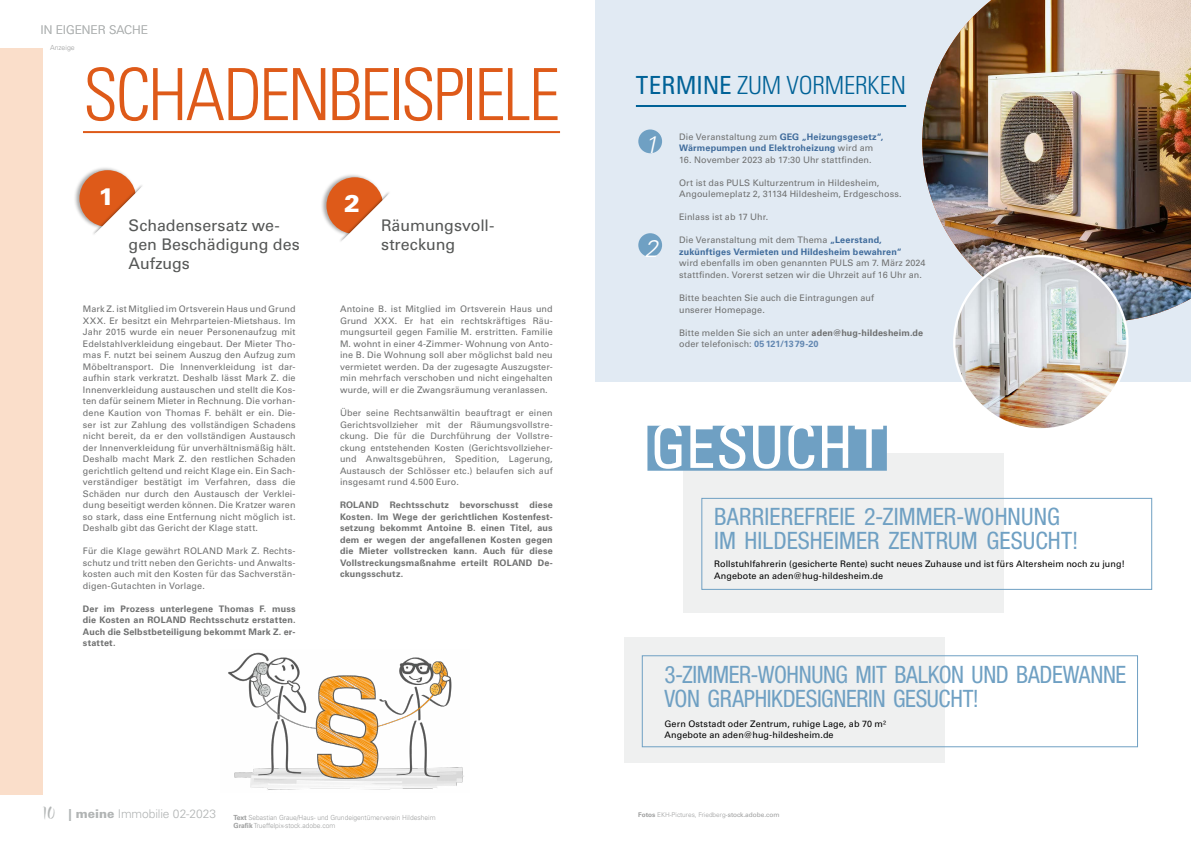
<style>
.page{position:relative;width:1191px;height:842px;background:#fff}
.page>*{position:absolute;margin:0;border:0;box-sizing:border-box;transform-origin:0 0}
.t1{font:300 condensed 72px "Univers LT Std";letter-spacing:-.04em;color:#de5a19}
.t2{font:condensed 60px "Univers LT Std";letter-spacing:-.01em;color:#fff}
.t3{font:300 condensed 25px "Univers LT Std";letter-spacing:-.01em;color:#006297}
.t4{font:condensed 24px/24px "Helvetica Neue LT Std";color:#6fa0c3}
.t5{font:900 24px "Univers LT Std";color:#fff}
.t6{font:italic 300 24px "Univers LT Std";color:#fff}
.t7{font:16px/19px "Univers LT Std";letter-spacing:-.005em;color:#555756}
.t8{font:300 12px "Univers LT Std";letter-spacing:-.005em;color:#b1b4b4}
.t9{font:9px/11.5px "Univers LT Std";letter-spacing:.015em;color:#6f7070;text-align:justify}
.t10{font:700 9px/11.5px "Univers LT Std";letter-spacing:.02em;color:#6f7070;text-align:justify}
.t11{font:9px/12px "Univers LT Std";letter-spacing:.015em;color:#000}
.t12{font:700 9px/11.5px "Univers LT Std";letter-spacing:.015em;color:#406c9c}
.t13{font:300 7px/8.4px "Univers LT Std";color:#9d9e9e;scale:.95 1}
.t14{font:300 7px "Univers LT Std";color:#9d9e9e}
.t15{font:300 6.5px "Univers LT Std";color:#9d9e9e}
.s1{font-family:"Bette ITC Std";font-weight:400;font-size:20px}
.s2{font-weight:900}
.s3{font-weight:700}
.s4{font-weight:400}
.s5{font-weight:400;color:#6f7070}
.s6{font-weight:700;color:#6287b1}
</style>
<div class="page">
<div style="left:0;top:48px;width:43px;height:746px;background:#fadeca"></div>
<div style="left:683px;top:453px;width:321px;height:160px;background:#eff0f0"></div>
<div style="left:624px;top:638px;width:320px;height:125px;background:#eff0f0"></div>
<div style="left:642px;top:655px;width:496px;height:92px;border:1px solid #6fa0c3"></div>
<div style="left:74px;top:166px;width:64px;height:64px;background:#000;opacity:.35"></div>
<div style="left:79px;top:170px;width:57px;height:57px;background:#de5a19;border-radius:50%"></div>
<div style="left:91px;top:183px;width:53px;height:53px;background:#000;opacity:.33"></div>
<svg style="left:94px;top:182px;width:50px;height:54px"></svg>
<div style="left:320px;top:173px;width:65px;height:64px;background:#000;opacity:.35"></div>
<div style="left:326px;top:177px;width:57px;height:57px;background:#de5a19;border-radius:50%"></div>
<svg style="left:337px;top:189px;width:52px;height:52px"></svg>
<img style="left:228px;top:652px;width:236px;height:138px">
<hr style="left:83px;top:131px;width:477px;height:2px;background:#de5a19">
<div style="left:595px;top:0;width:596px;height:381px;background:#e1eaf3"></div>
<hr style="left:636px;top:105px;width:270px;height:2px;background:#006297">
<div style="left:638px;top:129px;width:24px;height:24px;background:#6fa0c3;border-radius:50%"></div>
<div style="left:638px;top:233px;width:24px;height:24px;background:#6fa0c3;border-radius:50%"></div>
<img style="left:922px;top:0;width:269px;height:322px">
<img style="left:954px;top:256px;width:173px;height:173px;border-radius:87px">
<div style="left:647px;top:426px;width:240px;height:45px;background:#6fa0c3"></div>
<div style="left:701px;top:498px;width:451px;height:92px;border:1px solid #6fa0c3"></div>
<h3 class="t8" style="left:40px;top:22px;width:109px">IN EIGENER SACHE</h3>
<p class="t14" style="left:50px;top:43px;width:26px">Anzeige</p>
<h1 class="t1" style="left:83px;top:51px;width:478px">SCHADENBEISPIELE</h1>
<h3 class="t5" style="left:98px;top:181px;width:18px">1</h3>
<h3 class="t5" style="left:344px;top:188px;width:18px">2</h3>
<h3 class="t7" style="left:129px;top:216px;width:172px">Schadensersatz we&shy;gen Beschädigung des<br>Aufzugs</h3>
<h3 class="t7" style="left:381px;top:216px;width:115px">Räumungsvoll&shy;streckung</h3>
<p class="t9" style="left:83px;top:304px;width:214px">Mark Z. ist Mitglied im Ortsverein Haus und Grund XXX. Er besitzt ein Mehrparteien-Mietshaus. Im Jahr 2015 wurde ein neuer Personenaufzug mit Edelstahlverkleidung eingebaut. Der Mieter Tho&shy;mas F. nutzt bei seinem Auszug den Aufzug zum Möbeltransport. Die Innenverkleidung ist dar&shy;aufhin stark verkratzt. Deshalb lässt Mark Z. die Innenverkleidung austauschen und stellt die Kos&shy;ten dafür seinem Mieter in Rechnung. Die vorhan&shy;dene Kaution von Thomas F. behält er ein. Die&shy;ser ist zur Zahlung des vollständigen Schadens nicht bereit, da er den vollständigen Austausch der Innenverkleidung für unverhältnismäßig hält.<br>Deshalb macht Mark Z. den restlichen Schaden gerichtlich geltend und reicht Klage ein. Ein Sach&shy;verständiger bestätigt im Verfahren, dass die Schäden nur durch den Austausch der Verklei&shy;dung beseitigt werden können. Die Kratzer waren so stark, dass eine Entfernung nicht möglich ist.<br>Deshalb gibt das Gericht der Klage statt.</p>
<p class="t9" style="left:83px;top:545px;width:214px">Für die Klage gewährt ROLAND Mark Z. Rechts&shy;schutz und tritt neben den Gerichts- und Anwalts&shy;kosten auch mit den Kosten für das Sachverstän&shy;digen-Gutachten in Vorlage.</p>
<p class="t10" style="left:83px;top:603px;width:214px">Der im Prozess unterlegene Thomas F. muss die Kosten an ROLAND Rechtsschutz erstatten.<br>Auch die Selbstbeteiligung bekommt Mark Z. er&shy;stattet.</p>
<p class="t9" style="left:340px;top:304px;width:214px">Antoine B. ist Mitglied im Ortsverein Haus und Grund XXX. Er hat ein rechtskräftiges Räu&shy;mungsurteil gegen Familie M. erstritten. Familie M. wohnt in einer 4-Zimmer- Wohnung von Anto&shy;ine B. Die Wohnung soll aber möglichst bald neu vermietet werden. Da der zugesagte Auszugster&shy;min mehrfach verschoben und nicht eingehalten wurde, will er die Zwangsräumung veranlassen.</p>
<p class="t9" style="left:340px;top:407px;width:214px">Über seine Rechtsanwältin beauftragt er einen Gerichtsvollzieher mit der Räumungsvollstre&shy;ckung. Die für die Durchführung der Vollstre&shy;ckung entstehenden Kosten (Gerichtsvollzieher&shy;und Anwaltsgebühren, Spedition, Lagerung, Austausch der Schlösser etc.) belaufen sich auf insgesamt rund 4.500 Euro.</p>
<p class="t10" style="left:340px;top:499px;width:214px">ROLAND Rechtsschutz bevorschusst diese Kosten. Im Wege der gerichtlichen Kostenfest&shy;setzung bekommt Antoine B. einen Titel, aus dem er wegen der angefallenen Kosten gegen die Mieter vollstrecken kann. Auch für diese Vollstreckungsmaßnahme erteilt ROLAND De&shy;ckungsschutz.</p>
<h3 class="t8" style="left:43px;top:807px;width:175px"><span class="s1">10</span> <span class="s2">| meine</span> Immobilie 02-2023</h3>
<p class="t13" style="left:234px;top:813px;width:214px"><span class="s3">Text</span> Sebastian Graue/Haus- und Grundeigentümerverein Hildesheim<br><span class="s3">Grafik</span> Trueffelpix-stock.adobe.com</p>
<h3 class="t3" style="left:636px;top:70px;width:272px"><span class="s4">TERMINE</span> ZUM VORMERKEN</h3>
<h3 class="t6" style="left:644px;top:130px;width:15px">1</h3>
<h3 class="t6" style="left:644px;top:234px;width:15px">2</h3>
<p class="t12" style="left:679px;top:131px;width:206px"><span class="s5">Die Veranstaltung zum</span> GEG „Heizungsgesetz“,<br>Wärmepumpen und Elektroheizung <span class="s5">wird am</span></p>
<p class="t9" style="left:679px;top:154px;width:194px">16. November 2023 ab 17:30 Uhr stattfinden.</p>
<p class="t9" style="left:679px;top:177px;width:224px">Ort ist das PULS Kulturzentrum in Hildesheim,<br>Angoulemeplatz 2, 31134 Hildesheim, Erdgeschoss.</p>
<p class="t9" style="left:679px;top:212px;width:91px">Einlass ist ab 17 Uhr.</p>
<p class="t12" style="left:679px;top:235px;width:224px"><span class="s5">Die Veranstaltung mit dem Thema</span> „Leerstand, zukünftiges Vermieten und Hildesheim bewahren“</p>
<p class="t9" style="left:679px;top:258px;width:248px">wird ebenfalls im oben genannten PULS am 7. März 2024 stattfinden. Vorerst setzen wir die Uhrzeit auf 16 Uhr an.</p>
<p class="t9" style="left:679px;top:292px;width:197px">Bitte beachten Sie auch die Eintragungen auf unserer Homepage.</p>
<p class="t9" style="left:679px;top:327px;width:246px">Bitte melden Sie sich an unter <span class="s3">aden@hug-hildesheim.de </span>oder telefonisch: <span class="s6">05121/1379-20</span></p>
<h2 class="t2" style="left:650px;top:408px;width:235px">GESUCHT</h2>
<h3 class="t4" style="left:714px;top:505px;width:366px">BARRIEREFREIE 2-ZIMMER-WOHNUNG<br>IM HILDESHEIMER ZENTRUM GESUCHT!</h3>
<p class="t11" style="left:714px;top:558px;width:412px">Rollstuhlfahrerin (gesicherte Rente) sucht neues Zuhause und ist fürs Altersheim noch zu jung!<br>Angebote an aden@hug-hildesheim.de</p>
<h3 class="t4" style="left:664px;top:662px;width:463px">3-ZIMMER-WOHNUNG MIT BALKON UND BADEWANNE<br>VON GRAPHIKDESIGNERIN GESUCHT!</h3>
<p class="t11" style="left:664px;top:718px;width:223px;line-height:11.5px">Gern Oststadt oder Zentrum, ruhige Lage, ab 70 m²<br>Angebote an aden@hug-hildesheim.de</p>
<p class="t15" style="left:638px;top:811px;width:143px"><span class="s3">Fotos</span> EKH-Pictures, Friedberg<span class="s4">-stock.adobe.com</span></p>
</div>
